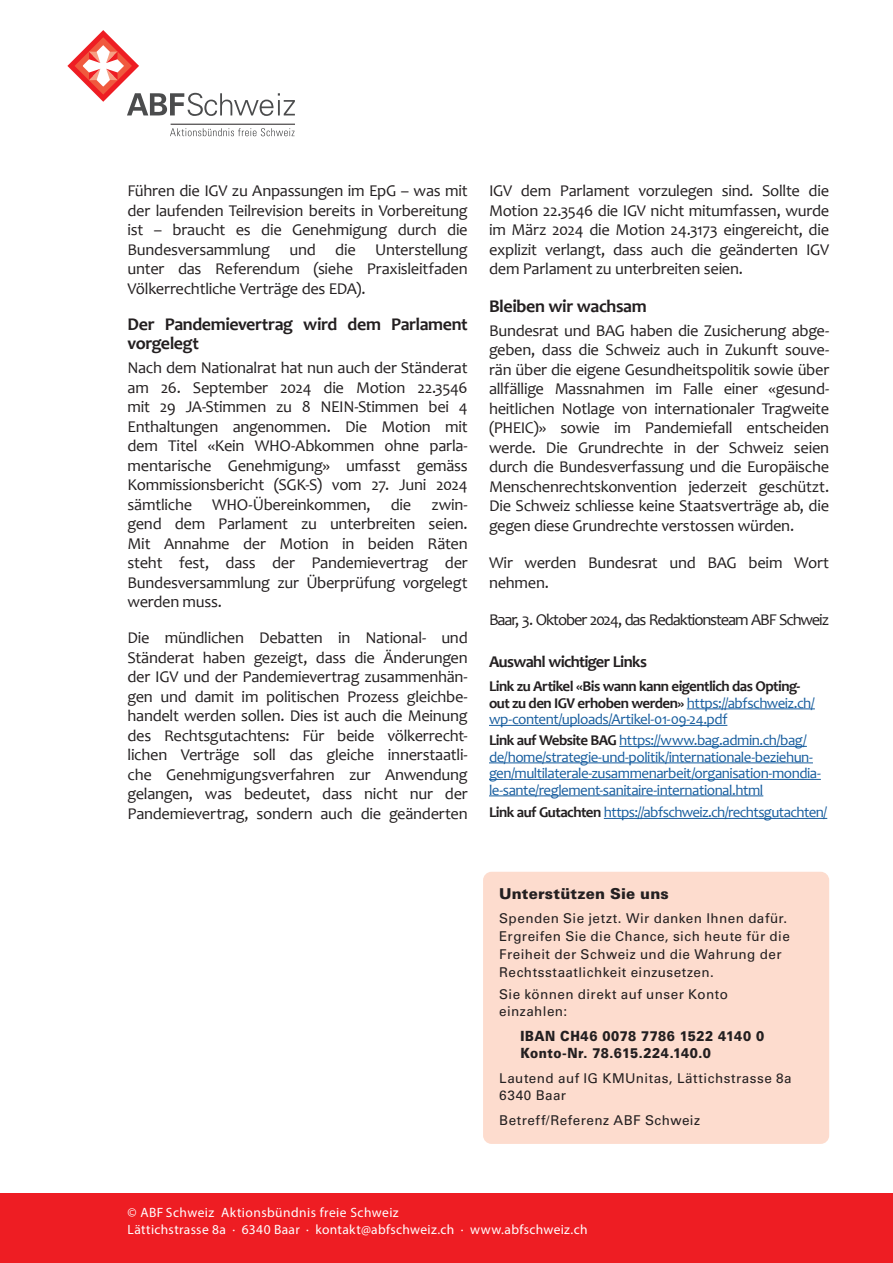
<style>
.page{position:relative;width:893px;height:1263px;background:#fff}
.page>*{position:absolute;margin:0;border:0;box-sizing:border-box;transform-origin:0 0}
.t1{font:700 18px/19.5px "Candara";letter-spacing:-.02em;color:#231f20}
.t2{font:16.5px/19.5px "Candara";letter-spacing:-.015em;color:#231f20;text-align:justify}
.t3{font:16.5px "Candara";letter-spacing:-.07em;color:#231f20}
.t4{font:700 16.5px "Candara";letter-spacing:-.04em;color:#231f20}
.t5{font:15px/16.5px "Candara";letter-spacing:-.03em;color:#175d9e}
.t6{font:700 15px/16.5px "Candara";letter-spacing:-.035em;color:#231f20}
.t7{font:900 15px "Univers LT Std";letter-spacing:.01em;color:#231f20}
.t8{font:900 14.1px "Univers LT Std";letter-spacing:.035em;color:#231f20;scale:.87 1}
.t9{font:13.5px/18px "Univers LT Std";letter-spacing:.035em;color:#231f20}
.t10{font:13.5px "Myriad Pro";letter-spacing:.03em;color:#fff}
.s1{font-weight:400;color:#175d9e}
.s2{font-weight:700;color:#231f20}
</style>
<div class="page">
<svg style="left:127px;top:93px;width:168px;height:23px"></svg>
<svg style="left:71px;top:34px;width:64px;height:64px"></svg>
<div style="left:68px;top:31px;width:70px;height:70px;border:5px solid #ee1d23;border-radius:50%"></div>
<svg style="left:79px;top:41px;width:49px;height:50px"></svg>
<div style="left:76px;top:38px;width:55px;height:55px;border:6px solid #f0593e;border-radius:50%"></div>
<svg style="left:106px;top:52px;width:12px;height:11px"></svg>
<svg style="left:89px;top:52px;width:11px;height:11px"></svg>
<svg style="left:106px;top:69px;width:12px;height:11px"></svg>
<svg style="left:89px;top:69px;width:11px;height:11px"></svg>
<svg style="left:170px;top:128px;width:125px;height:8px"></svg>
<hr style="left:171px;top:124px;width:123px;height:1px;background:#231f20">
<div style="left:0;top:1193px;width:893px;height:70px;background:#ee1d23"></div>
<div style="left:483px;top:872px;width:346px;height:272px;background:#fddcce;border-radius:9px"></div>
<hr style="left:687px;top:709px;width:128px;height:1px;background:#175d9e">
<hr style="left:489px;top:725px;width:238px;height:1px;background:#175d9e">
<hr style="left:619px;top:746px;width:188px;height:1px;background:#175d9e">
<hr style="left:489px;top:763px;width:324px;height:1px;background:#175d9e">
<hr style="left:489px;top:779px;width:332px;height:1px;background:#175d9e">
<hr style="left:489px;top:796px;width:274px;height:1px;background:#175d9e">
<hr style="left:604px;top:818px;width:223px;height:1px;background:#175d9e">
<p class="t2" style="left:128px;top:181px;width:342px">Führen die IGV zu Anpassungen im EpG – was mit der laufenden Teilrevision bereits in Vorbereitung ist – braucht es die Genehmigung durch die Bundesversammlung und die Unterstellung unter das Referendum (siehe Praxisleitfaden Völkerrechtliche Verträge des EDA).</p>
<p class="t1" style="left:128px;top:314px;width:342px">Der Pandemievertrag wird dem Parlament vorgelegt</p>
<p class="t2" style="left:128px;top:358px;width:342px">Nach dem Nationalrat hat nun auch der Ständerat am 26. September 2024 die Motion 22.3546 mit 29 JA-Stimmen zu 8 NEIN-Stimmen bei 4<br>Enthaltungen angenommen. Die Motion mit dem Titel «Kein WHO-Abkommen ohne parla&shy;mentarische Genehmigung» umfasst gemäss Kommissionsbericht (SGK-S) vom 27. Juni 2024 sämtliche WHO-Übereinkommen, die zwin&shy;gend dem Parlament zu unterbreiten seien.<br>Mit Annahme der Motion in beiden Räten steht fest, dass der Pandemievertrag der Bundesversammlung zur Überprüfung vorgelegt werden muss.</p>
<p class="t2" style="left:128px;top:628px;width:342px">Die mündlichen Debatten in National- und Ständerat haben gezeigt, dass die Änderungen der IGV und der Pandemievertrag zusammenhän&shy;gen und damit im politischen Prozess gleichbe&shy;handelt werden sollen. Dies ist auch die Meinung des Rechtsgutachtens: Für beide völkerrecht&shy;lichen Verträge soll das gleiche innerstaatli&shy;che Genehmigungsverfahren zur Anwendung gelangen, was bedeutet, dass nicht nur der Pandemievertrag, sondern auch die geänderten</p>
<p class="t2" style="left:489px;top:181px;width:342px">IGV dem Parlament vorzulegen sind. Sollte die Motion 22.3546 die IGV nicht mitumfassen, wurde im März 2024 die Motion 24.3173 eingereicht, die explizit verlangt, dass auch die geänderten IGV dem Parlament zu unterbreiten seien.</p>
<p class="t1" style="left:489px;top:296px;width:159px">Bleiben wir wachsam</p>
<p class="t2" style="left:489px;top:320px;width:342px">Bundesrat und BAG haben die Zusicherung abge&shy;geben, dass die Schweiz auch in Zukunft souve&shy;rän über die eigene Gesundheitspolitik sowie über allfällige Massnahmen im Falle einer «gesund&shy;heitlichen Notlage von internationaler Tragweite (PHEIC)» sowie im Pandemiefall entscheiden werde. Die Grundrechte in der Schweiz seien durch die Bundesverfassung und die Europäische Menschenrechtskonvention jederzeit geschützt.<br>Die Schweiz schliesse keine Staatsverträge ab, die gegen diese Grundrechte verstossen würden.</p>
<p class="t2" style="left:489px;top:553px;width:342px">Wir werden Bundesrat und BAG beim Wort nehmen.</p>
<p class="t3" style="left:489px;top:610px;width:342px">Baar, 3. Oktober 2024, das Redaktionsteam ABF Schweiz</p>
<p class="t4" style="left:489px;top:652px;width:160px">Auswahl wichtiger Links</p>
<p class="t6" style="left:489px;top:678px;width:327px">Link zu Artikel «Bis wann kann eigentlich das Opting&shy;out zu den IGV erhoben werden» <span class="s1">https://abfschweiz.ch/ wp-content/uploads/Artikel-01-09-24.pdf</span></p>
<p class="t5" style="left:489px;top:732px;width:333px"><span class="s2">Link auf Website BAG</span> https://www.bag.admin.ch/bag/ de/home/strategie-und-politik/internationale-beziehun&shy;gen/multilaterale-zusammenarbeit/organisation-mondia&shy;le-sante/reglement-sanitaire-international.html</p>
<p class="t5" style="left:489px;top:804px;width:340px"><span class="s2">Link auf Gutachten</span> https://abfschweiz.ch/rechtsgutachten/</p>
<p class="t7" style="left:499px;top:884px;width:171px">Unterstützen Sie uns</p>
<p class="t9" style="left:499px;top:909px;width:292px">Spenden Sie jetzt. Wir danken Ihnen dafür.<br>Ergreifen Sie die Chance, sich heute für die Freiheit der Schweiz und die Wahrung der Rechtsstaatlichkeit einzusetzen.</p>
<p class="t9" style="left:499px;top:985px;width:230px">Sie können direkt auf unser Konto</p>
<p class="t9" style="left:499px;top:1002px;width:69px">einzahlen:</p>
<p class="t8" style="left:520px;top:1027px;width:282px">IBAN CH46 0078 7786 1522 4140 0</p>
<p class="t8" style="left:520px;top:1044px;width:220px">Konto-Nr. 78.615.224.140.0</p>
<p class="t9" style="left:499px;top:1069px;width:294px">Lautend auf IG KMUnitas, Lättichstrasse 8a</p>
<p class="t9" style="left:499px;top:1086px;width:68px">6340 Baar</p>
<p class="t9" style="left:499px;top:1111px;width:202px">Betreff/Referenz ABF Schweiz</p>
<p class="t10" style="left:128px;top:1204px;width:273px">© ABF Schweiz Aktionsbündnis freie Schweiz</p>
<p class="t10" style="left:128px;top:1221px;width:461px">Lättichstrasse 8a · 6340 Baar · kontakt@abfschweiz.ch · www.abfschweiz.ch</p>
</div>
